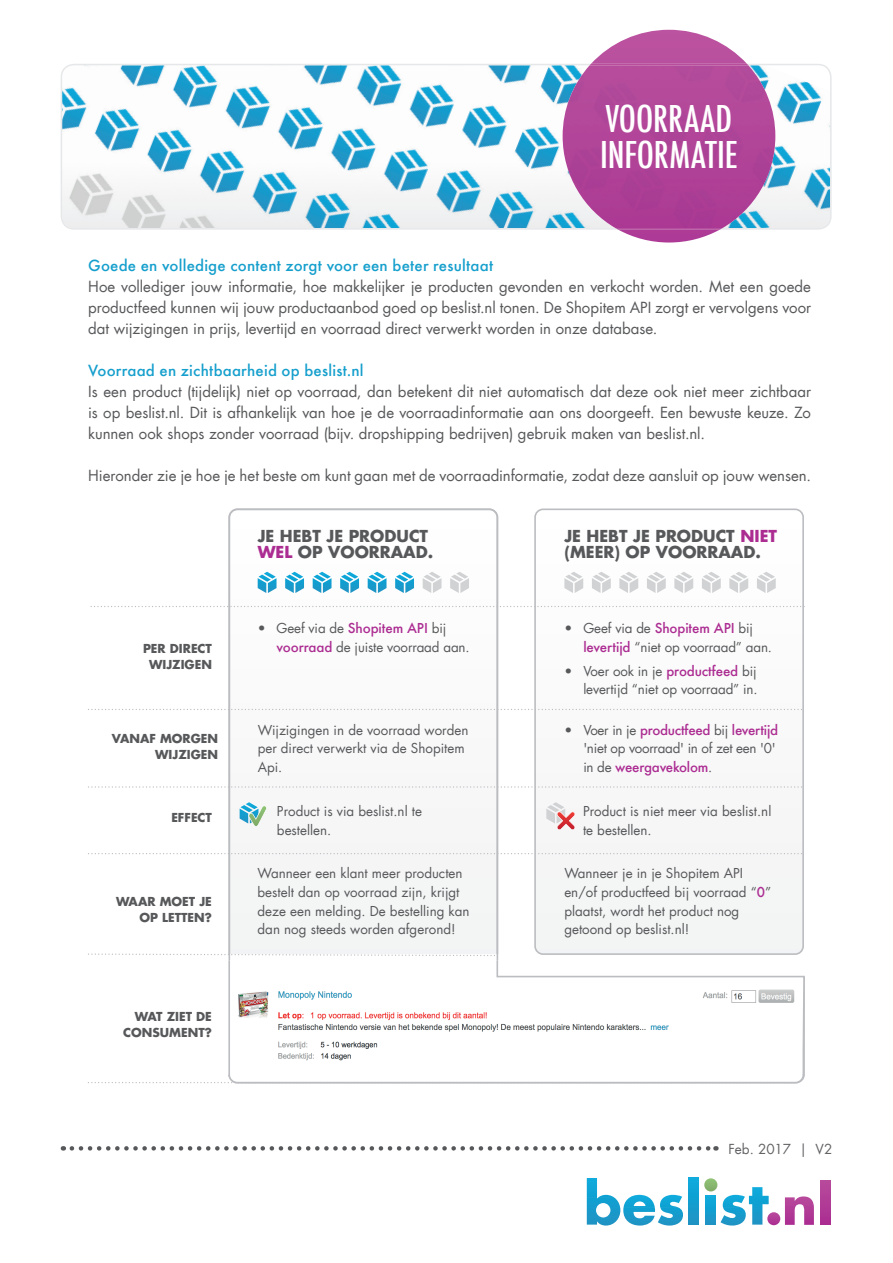
<style>
.page{position:relative;width:893px;height:1263px;background:#fff}
.page>*{position:absolute;margin:0;border:0;box-sizing:border-box;transform-origin:0 0}
.t1{font:500 condensed 36px/36px "Futura";letter-spacing:-.005em;color:#fff}
.t2{font:700 16.05px/16px "Futura Std";color:#57585a}
.t3{font:15px/21px "Futura LT";color:#57585a;text-align:justify}
.t4{font:500 15px "Futura";letter-spacing:.015em;color:#159fcd}
.t5{font:13.5px "Futura LT";color:#636366}
.t6{font:13.35px/18.8px "Futura LT";color:#57585a}
.t7{font:500 13.35px "Futura";letter-spacing:-.02em;color:#ac2d92}
.t8{font:13.35px "Futura LT";letter-spacing:-.02em;color:#57585a}
.t9{font:700 12px/16px "Futura Std";color:#57585a;text-align:right}
.s1{color:#ac2d92}
.s2{font-family:"Futura";font-weight:500;color:#ac2d92}
.s3{font-family:"Futura LT";font-weight:400;color:#57585a}
</style>
<div class="page">
<svg style="left:61px;top:64px;width:771px;height:166px;fill:#f5f5f6"></svg>
<img style="left:563px;top:65px;width:212px;height:163px">
<svg style="left:590px;top:30px;width:158px;height:212px;background:#b757a2"></svg>
<svg style="left:228px;top:962px;width:577px;height:122px"></svg>
<svg style="left:228px;top:508px;width:271px;height:454px"></svg>
<svg style="left:537px;top:511px;width:264px;height:441px"></svg>
<div style="left:534px;top:508px;width:270px;height:447px;border:2px solid #bcbdc0;border-radius:8px"></div>
<svg style="left:564px;top:572px;width:19px;height:21px"></svg>
<svg style="left:592px;top:572px;width:19px;height:21px"></svg>
<svg style="left:619px;top:572px;width:19px;height:21px"></svg>
<svg style="left:647px;top:572px;width:19px;height:21px"></svg>
<svg style="left:674px;top:572px;width:19px;height:21px"></svg>
<svg style="left:702px;top:572px;width:19px;height:21px"></svg>
<svg style="left:729px;top:572px;width:19px;height:21px"></svg>
<svg style="left:757px;top:572px;width:19px;height:21px"></svg>
<svg style="left:258px;top:572px;width:19px;height:21px"></svg>
<svg style="left:285px;top:572px;width:19px;height:21px"></svg>
<svg style="left:313px;top:572px;width:18px;height:21px"></svg>
<svg style="left:340px;top:572px;width:19px;height:21px"></svg>
<svg style="left:368px;top:572px;width:18px;height:21px"></svg>
<svg style="left:395px;top:572px;width:19px;height:21px"></svg>
<svg style="left:423px;top:572px;width:18px;height:21px"></svg>
<svg style="left:450px;top:572px;width:19px;height:21px"></svg>
<svg style="left:90px;top:606px;width:714px;height:1px"></svg>
<svg style="left:88px;top:709px;width:716px;height:1px"></svg>
<svg style="left:88px;top:786px;width:716px;height:2px"></svg>
<svg style="left:88px;top:853px;width:716px;height:1px"></svg>
<svg style="left:88px;top:953px;width:411px;height:4px"></svg>
<svg style="left:88px;top:1082px;width:709px;height:1px"></svg>
<svg style="left:546px;top:802px;width:29px;height:28px"></svg>
<svg style="left:240px;top:802px;width:27px;height:25px"></svg>
<svg style="left:820px;top:1180px;width:10px;height:45px"></svg>
<svg style="left:688px;top:1178px;width:11px;height:46px"></svg>
<svg style="left:704px;top:1178px;width:110px;height:47px"></svg>
<svg style="left:587px;top:1178px;width:96px;height:47px"></svg>
<svg style="left:72px;top:1146px;width:644px;height:4px"></svg>
<h1 class="t1" style="left:600px;top:101px;width:139px">VOORRAAD<br>INFORMATIE</h1>
<p class="t4" style="left:88px;top:255px;width:406px">Goede en volledige content zorgt voor een beter resultaat</p>
<p class="t3" style="left:88px;top:276px;width:724px">Hoe vollediger jouw informatie, hoe makkelijker je producten gevonden en verkocht worden. Met een goede productfeed kunnen wij jouw productaanbod goed op beslist.nl tonen. De Shopitem API zorgt er vervolgens voor dat wijzigingen in prijs, levertijd en voorraad direct verwerkt worden in onze database.</p>
<p class="t4" style="left:88px;top:360px;width:277px">Voorraad en zichtbaarheid op beslist.nl</p>
<p class="t3" style="left:88px;top:381px;width:724px">Is een product (tijdelijk) niet op voorraad, dan betekent dit niet automatisch dat deze ook niet meer zichtbaar is op beslist.nl. Dit is afhankelijk van hoe je de voorraadinformatie aan ons doorgeeft. Een bewuste keuze. Zo kunnen ook shops zonder voorraad (bijv. dropshipping bedrijven) gebruik maken van beslist.nl.</p>
<p class="t3" style="left:88px;top:465px;width:724px">Hieronder zie je hoe je het beste om kunt gaan met de voorraadinformatie, zodat deze aansluit op jouw wensen.</p>
<p class="t2" style="left:258px;top:527px;width:177px">JE HEBT JE PRODUCT<br><span class="s1">WEL</span> OP VOORRAAD.</p>
<p class="t2" style="left:564px;top:527px;width:214px">JE HEBT JE PRODUCT <span class="s1">NIET </span>(MEER) OP VOORRAAD.</p>
<p class="t6" style="left:258px;top:619px;width:190px">• Geef via de <span class="s2">Shopitem API</span> bij</p>
<p class="t9" style="left:143px;top:640px;width:71px">PER DIRECT</p>
<p class="t6" style="left:277px;top:637px;width:194px"><span class="s2">voorraad</span> de juiste voorraad aan.</p>
<p class="t9" style="left:149px;top:656px;width:64px">WIJZIGEN</p>
<p class="t9" style="left:112px;top:730px;width:108px">VANAF MORGEN<br>WIJZIGEN</p>
<p class="t6" style="left:258px;top:720px;width:212px">Wijzigingen in de voorraad worden per direct verwerkt via de Shopitem<br>Api.</p>
<p class="t6" style="left:583px;top:619px;width:190px;text-indent:-19px">• Geef via de <span class="s2">Shopitem API</span> bij <span class="s2">levertijd</span> “niet op voorraad” aan.</p>
<p class="t6" style="left:564px;top:661px;width:195px;text-align:right">• Voer ook in je <span class="s2">productfeed</span> bij levertijd “niet op voorraad” in.</p>
<p class="t7" style="left:564px;top:720px;width:215px"><span class="s3">• Voer in je</span> productfeed <span class="s3">bij</span> levertijd</p>
<p class="t8" style="left:583px;top:740px;width:194px">'niet op voorraad' in of zet een '0'</p>
<p class="t7" style="left:583px;top:758px;width:130px"><span class="s3">in de</span> weergavekolom<span class="s3">.</span></p>
<p class="t9" style="left:171px;top:810px;width:42px">EFFECT</p>
<p class="t9" style="left:116px;top:893px;width:97px">WAAR MOET JE<br>OP LETTEN?</p>
<p class="t9" style="left:123px;top:1008px;width:90px">WAT ZIET DE<br>CONSUMENT?</p>
<p class="t6" style="left:277px;top:802px;width:147px">Product is via beslist.nl te bestellen.</p>
<p class="t6" style="left:583px;top:802px;width:190px">Product is niet meer via beslist.nl te bestellen.</p>
<p class="t6" style="left:258px;top:864px;width:214px">Wanneer een klant meer producten bestelt dan op voorraad zijn, krijgt deze een melding. De bestelling kan dan nog steeds worden afgerond!</p>
<p class="t6" style="left:564px;top:864px;width:208px">Wanneer je in je Shopitem API en/of productfeed bij voorraad “<span class="s2">0</span>” plaatst, wordt het product nog getoond op beslist.nl!</p>
<p class="t5" style="left:728px;top:1141px;width:105px">Feb. 2017 | V2</p>
</div>
